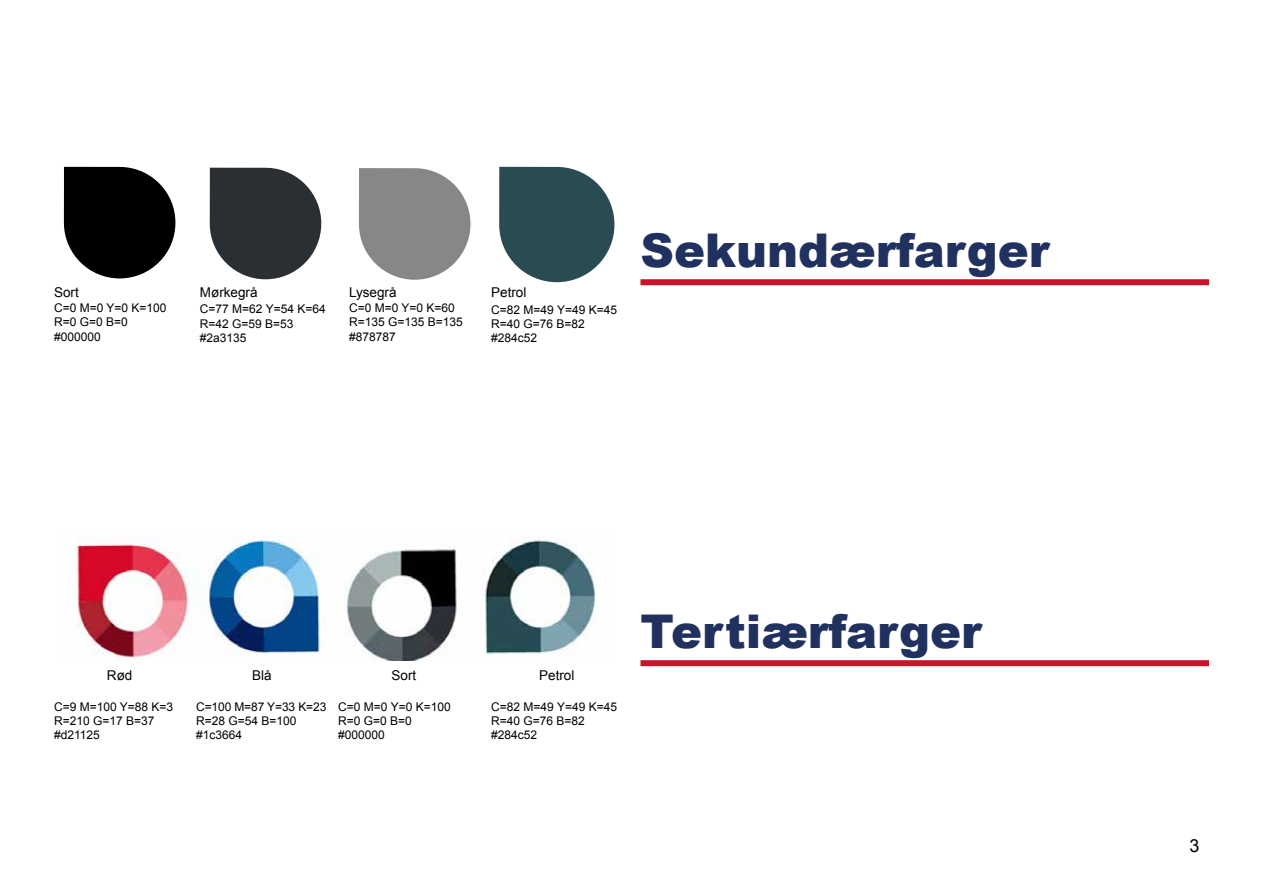
<style>
.page{position:relative;width:1263px;height:893px;background:#fff}
.page>*{position:absolute;margin:0;border:0;box-sizing:border-box;transform-origin:0 0}
.t1{font:900 46.5px "Arial";color:#20315f}
.t2{font:18px "Arial";color:#000}
.t3{font:13.5px "Arial";color:#000}
.t4{font:12px/14.4px "Arial";color:#000}
</style>
<div class="page">
<img style="left:76px;top:535px;width:519px;height:126px">
<div style="left:640px;top:660px;width:569px;height:6px;background:#ca142a"></div>
<svg style="left:210px;top:168px;width:111px;height:111px;background:#494e52"></svg>
<div style="left:640px;top:279px;width:569px;height:6px;background:#ca142a"></div>
<svg style="left:64px;top:167px;width:111px;height:111px;background:#262626"></svg>
<svg style="left:359px;top:168px;width:111px;height:112px"></svg>
<svg style="left:499px;top:167px;width:115px;height:115px;background:#49686d"></svg>
<p class="t3" style="left:54px;top:284px;width:26px">Sort</p>
<p class="t4" style="left:54px;top:300px;width:114px">C=0 M=0 Y=0 K=100<br>R=0 G=0 B=0 #000000</p>
<p class="t3" style="left:200px;top:283px;width:59px">Mørkegrå</p>
<p class="t4" style="left:200px;top:302px;width:127px">C=77 M=62 Y=54 K=64<br>R=42 G=59 B=53 #2a3135</p>
<p class="t3" style="left:349px;top:284px;width:49px">Lysegrå</p>
<p class="t4" style="left:349px;top:300px;width:115px">C=0 M=0 Y=0 K=60<br>R=135 G=135 B=135 #878787</p>
<p class="t3" style="left:491px;top:284px;width:37px">Petrol</p>
<p class="t4" style="left:491px;top:302px;width:127px">C=82 M=49 Y=49 K=45<br>R=40 G=76 B=82 #284c52</p>
<h1 class="t1" style="left:640px;top:217px;width:410px">Sekundærfarger</h1>
<p class="t3" style="left:107px;top:666px;width:27px">Rød</p>
<p class="t4" style="left:54px;top:699px;width:121px">C=9 M=100 Y=88 K=3<br>R=210 G=17 B=37 #d21125</p>
<p class="t3" style="left:252px;top:666px;width:21px">Blå</p>
<p class="t4" style="left:196px;top:699px;width:132px">C=100 M=87 Y=33 K=23<br>R=28 G=54 B=100 #1c3664</p>
<p class="t3" style="left:391px;top:666px;width:26px">Sort</p>
<p class="t4" style="left:338px;top:699px;width:114px">C=0 M=0 Y=0 K=100<br>R=0 G=0 B=0 #000000</p>
<p class="t3" style="left:539px;top:666px;width:37px">Petrol</p>
<p class="t4" style="left:491px;top:699px;width:127px">C=82 M=49 Y=49 K=45<br>R=40 G=76 B=82 #284c52</p>
<h1 class="t1" style="left:640px;top:598px;width:343px">Tertiærfarger</h1>
<h2 class="t2" style="left:1189px;top:834px;width:12px">3</h2>
</div>
